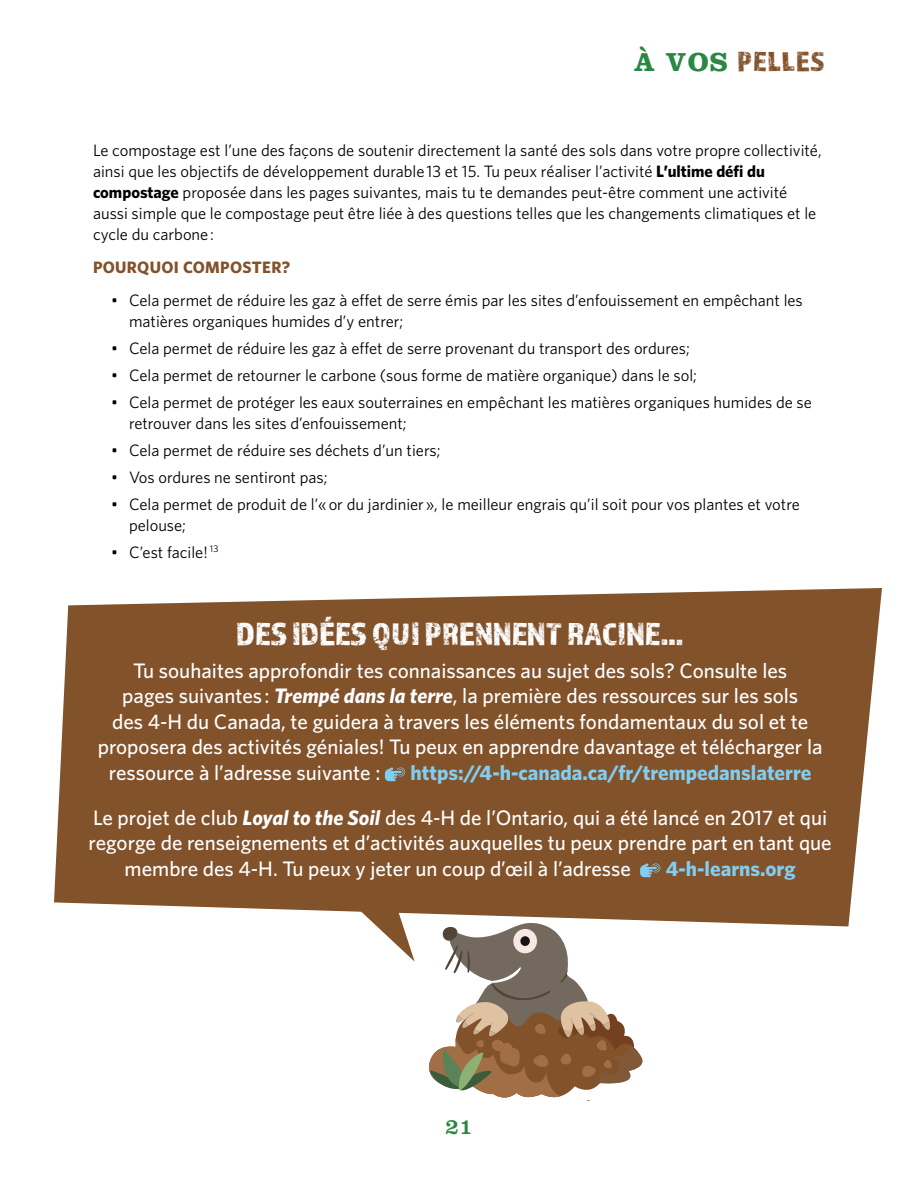
<style>
.page{position:relative;width:918px;height:1188px;background:#fff}
.page>*{position:absolute;margin:0;border:0;box-sizing:border-box;transform-origin:0 0}
.t1{font:33px "Almaq Rough";color:#fff}
.t2{font:28.5px "Almaq Rough";letter-spacing:.04em;color:#82522b}
.t3{font:22.5px "Clarendon";color:#2b8844}
.t4{font:500 21px/45px "Whitney";color:#fff}
.t5{font:700 21px "Whitney";color:#81cef3}
.t6{font:16.5px/21px "Whitney";color:#000}
.t7{font:700 16.5px "Whitney";letter-spacing:.02em;color:#82522b}
.s1{font-family:"Clarendon";font-weight:700;font-size:27px;color:#2b8844}
.s2{font-weight:700}
.s3{font-weight:700;font-style:italic}
.s4{font-weight:700;color:#81cef3}
</style>
<div class="page">
<svg style="left:54px;top:588px;width:828px;height:338px;background:#8c5f3c"></svg>
<svg style="left:385px;top:767px;width:20px;height:14px"></svg>
<svg style="left:640px;top:863px;width:20px;height:14px"></svg>
<svg style="left:352px;top:891px;width:63px;height:71px"></svg>
<svg style="left:424px;top:920px;width:223px;height:181px"></svg>
<h2 class="t2" style="left:634px;top:45px;width:192px"><span class="s1">À VOS</span> PELLES</h2>
<p class="t6" style="left:93px;top:139px;width:730px">Le compostage est l’une des façons de soutenir directement la santé des sols dans votre propre collectivité, ainsi que les objectifs de développement durable 13 et 15. Tu peux réaliser l’activité <span class="s2">L’ultime défi du compostage</span> proposée dans les pages suivantes, mais tu te demandes peut-être comment une activité aussi simple que le compostage peut être liée à des questions telles que les changements climatiques et le cycle du carbone :</p>
<p class="t7" style="left:93px;top:257px;width:199px">POURQUOI COMPOSTER?</p>
<p class="t6" style="left:129px;top:289px;width:675px;text-indent:-18px">• Cela permet de réduire les gaz à effet de serre émis par les sites d’enfouissement en empêchant les matières organiques humides d’y entrer;</p>
<p class="t6" style="left:111px;top:337px;width:580px">• Cela permet de réduire les gaz à effet de serre provenant du transport des ordures;</p>
<p class="t6" style="left:111px;top:364px;width:588px">• Cela permet de retourner le carbone (sous forme de matière organique) dans le sol;</p>
<p class="t6" style="left:129px;top:391px;width:684px;text-indent:-18px">• Cela permet de protéger les eaux souterraines en empêchant les matières organiques humides de se retrouver dans les sites d’enfouissement;</p>
<p class="t6" style="left:111px;top:439px;width:331px">• Cela permet de réduire ses déchets d’un tiers;</p>
<p class="t6" style="left:111px;top:466px;width:218px">• Vos ordures ne sentiront pas;</p>
<p class="t6" style="left:129px;top:493px;width:672px;text-indent:-18px">• Cela permet de produit de l’« or du jardinier », le meilleur engrais qu’il soit pour vos plantes et votre pelouse;</p>
<p class="t6" style="left:111px;top:541px;width:109px">• C’est facile! <sup>13</sup></p>
<h1 class="t1" style="left:237px;top:614px;width:449px">DES IDÉES QUI PRENNENT RACINE…</h1>
<p class="t4" style="left:133px;top:647px;width:656px">Tu souhaites approfondir tes connaissances au sujet des sols? Consulte les</p>
<p class="t4" style="left:122px;top:673px;width:677px">pages suivantes : <span class="s3">Trempé dans la terre</span>, la première des ressources sur les sols</p>
<p class="t4" style="left:112px;top:698px;width:698px">des 4-H du Canada, te guidera à travers les éléments fondamentaux du sol et te</p>
<p class="t4" style="left:98px;top:724px;width:726px">proposera des activités géniales! Tu peux en apprendre davantage et télécharger la</p>
<p class="t4" style="left:109px;top:749px;width:273px">ressource à l’adresse suivante :</p>
<p class="t4" style="left:93px;top:749px;width:736px;text-indent:317px"><span class="s4">https://4-h-canada.ca/fr/trempedanslaterre<br></span>Le projet de club <span class="s3">Loyal to the Soil</span> des 4-H de l’Ontario, qui a été lancé en 2017 et qui</p>
<p class="t4" style="left:125px;top:830px;width:709px;line-height:25.5px;text-indent:-36px">regorge de renseignements et d’activités auxquelles tu peux prendre part en tant que membre des 4-H. Tu peux y jeter un coup d’œil à l’adresse</p>
<p class="t5" style="left:666px;top:856px;width:132px">4-h-learns.org</p>
<h3 class="t3" style="left:445px;top:1113px;width:29px">21</h3>
</div>
